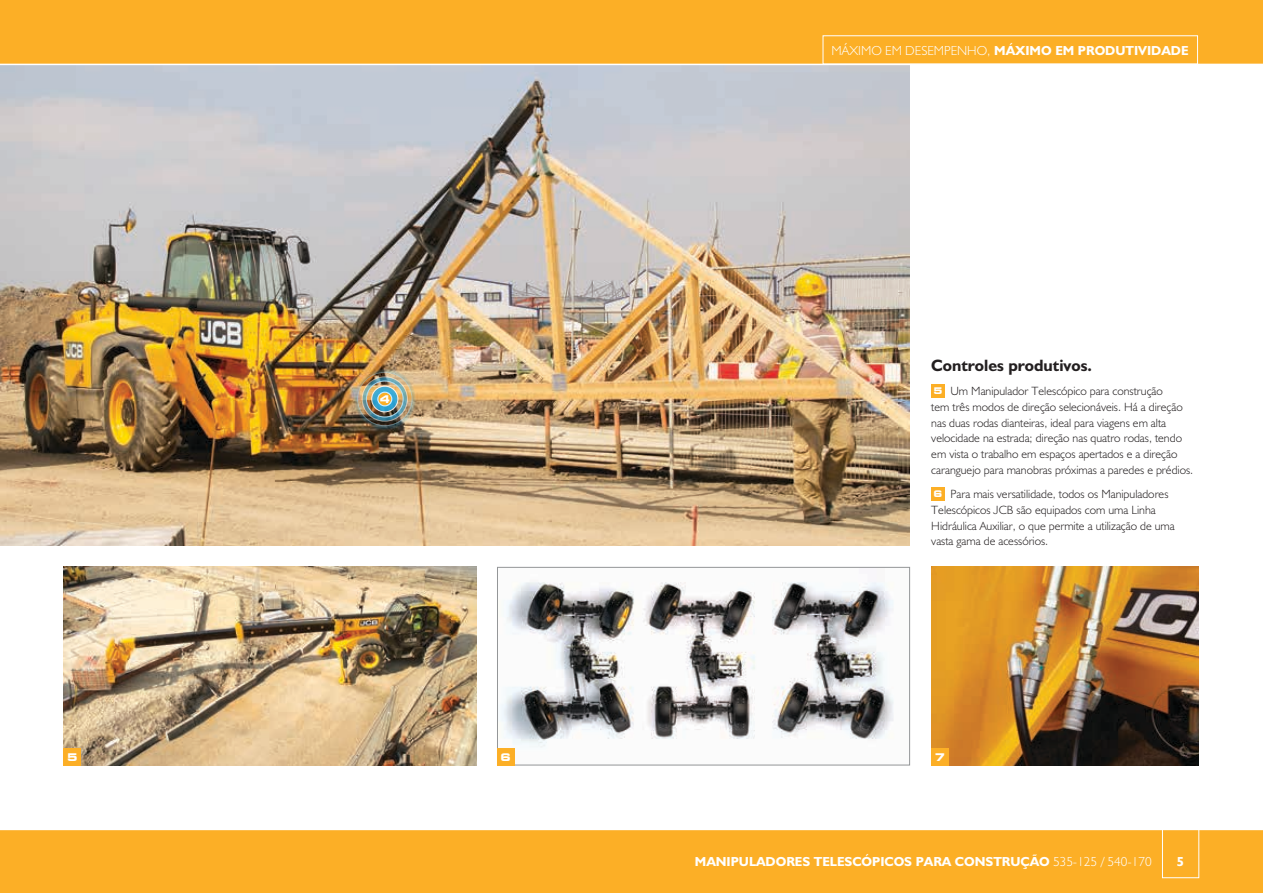
<style>
.page{position:relative;width:1263px;height:893px;background:#fff}
.page>*{position:absolute;margin:0;border:0;box-sizing:border-box;transform-origin:0 0}
.t1{font:700 16.5px "JCB Euro";color:#231f20}
.t2{font:700 13.2px "JCB Euro";color:#fff}
.t3{font:300 12px/15.8px "JCB Euro";color:#231f20}
.t4{font:700 expanded 10.5px "Square 721 BT";color:#fff}
.s1{font-weight:300}
.s2{font-family:"Square 721 BT";font-weight:700;font-stretch:expanded;font-size:9.15px;color:#fff}
</style>
<div class="page">
<img style="left:64px;top:567px;width:412px;height:198px">
<img style="left:0;top:65px;width:910px;height:481px">
<div style="left:0;top:0;width:1263px;height:64px;background:#fcaf26"></div>
<div style="left:0;top:829px;width:1263px;height:64px;background:#fcaf26"></div>
<div style="left:823px;top:35px;width:375px;height:29px;border:1px solid #fff"></div>
<div style="left:1162px;top:819px;width:37px;height:59px;border:1px solid #fff"></div>
<div style="left:931px;top:384px;width:13px;height:13px;background:#fcaf26"></div>
<div style="left:931px;top:487px;width:13px;height:13px;background:#fcaf26"></div>
<img style="left:500px;top:582px;width:394px;height:181px">
<div style="left:497px;top:567px;width:413px;height:198px;border:1px solid #949698"></div>
<div style="left:497px;top:748px;width:17px;height:17px;background:#fcaf26"></div>
<div style="left:64px;top:748px;width:17px;height:17px;background:#fcaf26"></div>
<img style="left:931px;top:567px;width:268px;height:198px">
<div style="left:931px;top:748px;width:17px;height:17px;background:#fcaf26"></div>
<img style="left:353px;top:367px;width:64px;height:64px">
<hr style="left:0;top:829px;width:1263px;height:1px;background:#fff">
<p class="t4" style="left:380px;top:393px;width:12px">4</p>
<p class="t2" style="left:832px;top:43px;width:358px"><span class="s1">MÁXIMO EM DESEMPENHO,</span> MÁXIMO EM PRODUTIVIDADE</p>
<h1 class="t1" style="left:931px;top:355px;width:162px">Controles produtivos.</h1>
<p class="t3" style="left:931px;top:383px;width:263px"><span class="s2">5</span> Um Manipulador Telescópico para construção<br>tem três modos de direção selecionáveis. Há a direção nas duas rodas dianteiras, ideal para viagens em alta velocidade na estrada; direção nas quatro rodas, tendo em vista o trabalho em espaços apertados e a direção caranguejo para manobras próximas a paredes e prédios.</p>
<p class="t3" style="left:931px;top:486px;width:245px"><span class="s2">6</span> Para mais versatilidade, todos os Manipuladores Telescópicos JCB são equipados com uma Linha Hidráulica Auxiliar, o que permite a utilização de uma vasta gama de acessórios.</p>
<p class="t4" style="left:67px;top:751px;width:12px">5</p>
<p class="t4" style="left:500px;top:751px;width:12px">6</p>
<p class="t4" style="left:935px;top:751px;width:12px">7</p>
<p class="t2" style="left:695px;top:853px;width:458px">MANIPULADORES TELESCÓPICOS PARA CONSTRUÇÃO <span class="s1">535-125 / 540-170</span></p>
<p class="t2" style="left:1177px;top:853px;width:9px">5</p>
</div>
